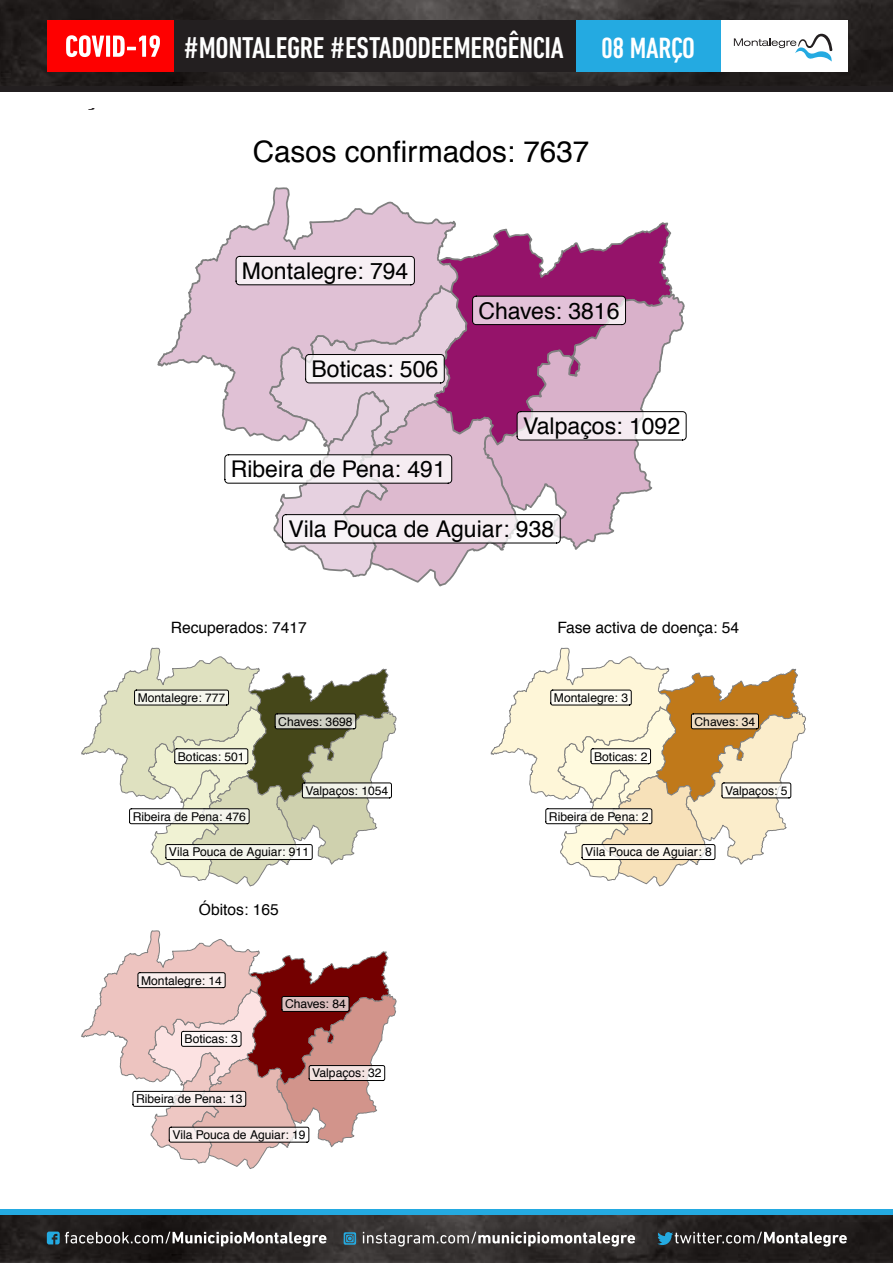
<style>
.page{position:relative;width:893px;height:1263px;background:#fff}
.page>*{position:absolute;margin:0;border:0;box-sizing:border-box;transform-origin:0 0}
.t1{font:500 condensed 30.6px "DIN Next LT Pro";letter-spacing:-.01em;color:#fff}
.t2{font:29.55px "Helvetica";color:#000}
.t3{font:23.1px "Helvetica";color:#000}
.t4{font:15.6px "Helvetica";color:#000}
.t5{font:12.15px "Helvetica";color:#000}
.s1{font-size:29.85px}
</style>
<div class="page">
<img style="left:0;top:0;width:893px;height:87px">
<svg style="left:0;top:1215px;width:893px;height:48px;background:#2a2625"></svg>
<div style="left:172px;top:20px;width:404px;height:52px;background:#231f20"></div>
<div style="left:47px;top:20px;width:126px;height:52px;background:#fe0000"></div>
<svg style="left:66px;top:35px;width:94px;height:22px"></svg>
<div style="left:0;top:87px;width:893px;height:5px;background:#231f20"></div>
<div style="left:717px;top:20px;width:131px;height:52px;background:#fff"></div>
<svg style="left:734px;top:34px;width:98px;height:28px"></svg>
<div style="left:576px;top:20px;width:144px;height:52px;background:#24aae1"></div>
<svg style="left:47px;top:1231px;width:800px;height:15px;background:#5f6061"></svg>
<div style="left:0;top:1210px;width:893px;height:5px;background:#24aae1"></div>
<svg style="left:473px;top:222px;width:199px;height:34px"></svg>
<svg style="left:157px;top:187px;width:299px;height:238px"></svg>
<svg style="left:224px;top:256px;width:463px;height:331px"></svg>
<svg style="left:81px;top:647px;width:316px;height:240px"></svg>
<svg style="left:490px;top:647px;width:316px;height:240px"></svg>
<svg style="left:81px;top:930px;width:316px;height:239px"></svg>
<h1 class="t1" style="left:418px;top:31px;width:135px">D EMERGÊNCI</h1>
<h1 class="t1" style="left:183px;top:31px;width:511px">#MONTALEGRE #ESTADODECALAMIDADEA <span class="s1">08 MARÇO</span></h1>
<h2 class="t2" style="left:253px;top:129px;width:338px">Casos confirmados: 7637</h2>
<h3 class="t3" style="left:242px;top:253px;width:168px">Montalegre: 794</h3>
<h3 class="t3" style="left:312px;top:351px;width:128px">Boticas: 506</h3>
<h3 class="t3" style="left:231px;top:451px;width:217px">Ribeira de Pena: 491</h3>
<h3 class="t3" style="left:478px;top:293px;width:143px">Chaves: 3816</h3>
<h3 class="t3" style="left:523px;top:408px;width:159px">Valpaços: 1092</h3>
<h3 class="t3" style="left:288px;top:511px;width:267px">Vila Pouca de Aguiar: 938</h3>
<p class="t4" style="left:171px;top:615px;width:138px">Recuperados: 7417</p>
<p class="t5" style="left:138px;top:688px;width:89px">Montalegre: 777</p>
<p class="t5" style="left:178px;top:747px;width:68px">Boticas: 501</p>
<p class="t5" style="left:133px;top:807px;width:115px">Ribeira de Pena: 476</p>
<p class="t5" style="left:278px;top:712px;width:76px">Chaves: 3698</p>
<p class="t5" style="left:305px;top:781px;width:84px">Valpaços: 1054</p>
<p class="t5" style="left:169px;top:843px;width:142px">Vila Pouca de Aguiar: 911</p>
<p class="t4" style="left:199px;top:898px;width:81px">Óbitos: 165</p>
<p class="t5" style="left:141px;top:971px;width:82px">Montalegre: 14</p>
<p class="t5" style="left:185px;top:1029px;width:55px">Boticas: 3</p>
<p class="t5" style="left:136px;top:1089px;width:108px">Ribeira de Pena: 13</p>
<p class="t5" style="left:285px;top:995px;width:62px">Chaves: 84</p>
<p class="t5" style="left:312px;top:1064px;width:71px">Valpaços: 32</p>
<p class="t5" style="left:172px;top:1125px;width:135px">Vila Pouca de Aguiar: 19</p>
<p class="t4" style="left:557px;top:615px;width:183px">Fase activa de doença: 54</p>
<p class="t5" style="left:554px;top:688px;width:76px">Montalegre: 3</p>
<p class="t5" style="left:594px;top:747px;width:55px">Boticas: 2</p>
<p class="t5" style="left:549px;top:807px;width:101px">Ribeira de Pena: 2</p>
<p class="t5" style="left:694px;top:712px;width:62px">Chaves: 34</p>
<p class="t5" style="left:725px;top:781px;width:64px">Valpaços: 5</p>
<p class="t5" style="left:585px;top:843px;width:128px">Vila Pouca de Aguiar: 8</p>
</div>
